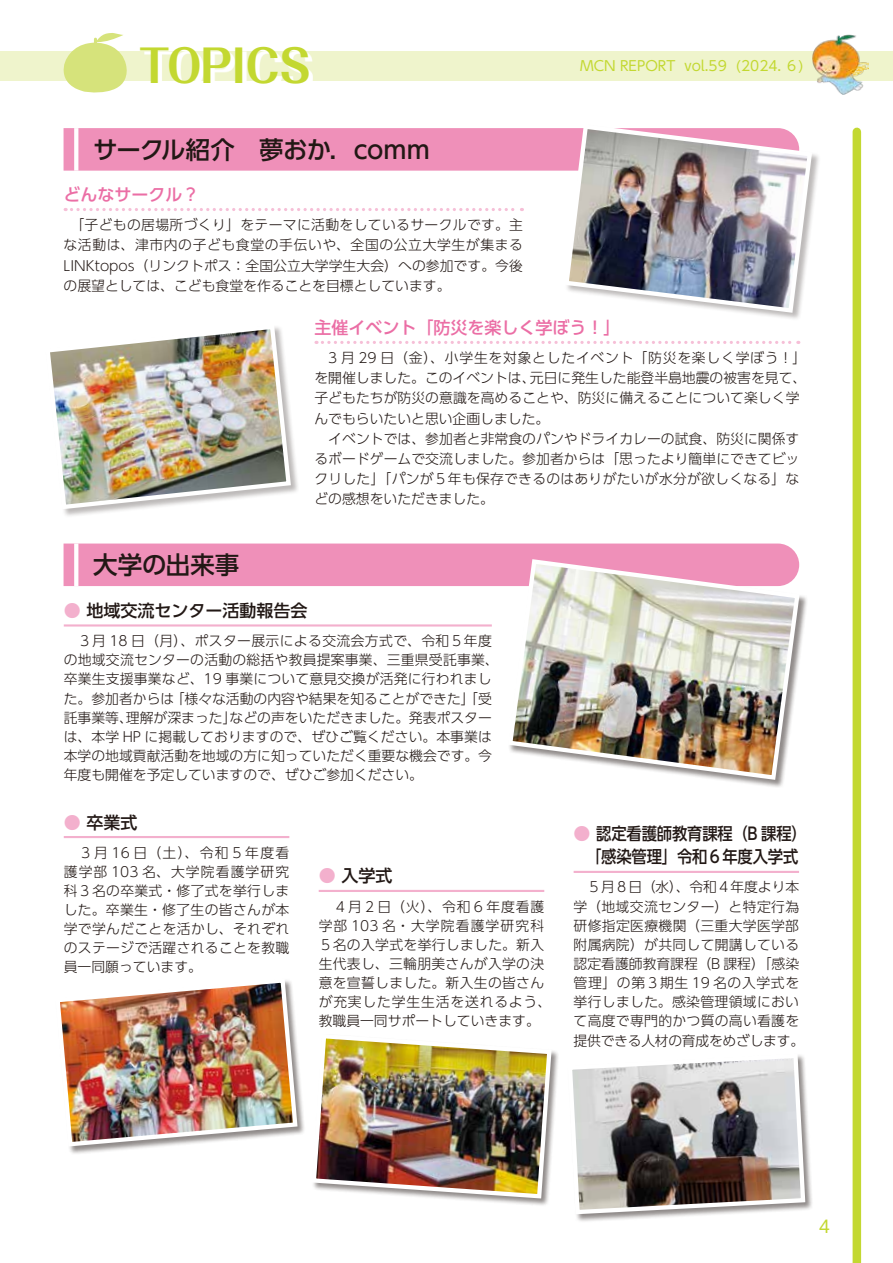
<style>
.page{position:relative;width:893px;height:1263px;background:#fff}
.page>*{position:absolute;margin:0;border:0;box-sizing:border-box;transform-origin:0 0}
.t1{font:700 44.7px "P Folk Pro N";color:#c3d831}
.t2{font:500 24.45px "UD Shin Go Pr 6 N";letter-spacing:-.005em;color:#221815}
.t3{font:500 16.95px/23.4px "UD Shin Go Pr 6 N";letter-spacing:-.01em;color:#221815;scale:.9 1}
.t4{font:500 16.95px "UD Shin Go Pr 6 N";color:#eb6ea5}
.t5{font:500 16.95px "UD Shin Go Pr 6 N";letter-spacing:-.01em;color:#221815}
.t6{font:16.95px "UD Shin Go Pr 6 N";color:#c3d831}
.t7{font:300 13.8px/19.2px "UD Shin Go Pr 6 N";letter-spacing:.005em;color:#221815}
.t8{font:300 13.8px/19.2px "UD Shin Go Pr 6 N";letter-spacing:.025em;color:#221815}
.t9{font:13.8px "UD Shin Go Pr 6 N";color:#c3d831}
.s1{color:#f3b0cd}
</style>
<div class="page">
<div style="left:0;top:51px;width:893px;height:30px;background:#eff4cc"></div>
<div style="left:853px;top:132px;width:8px;height:1131px;background:#c3d831"></div>
<img style="left:812px;top:34px;width:56px;height:60px">
<svg style="left:316px;top:341px;width:483px;height:3px"></svg>
<svg style="left:144px;top:51px;width:169px;height:30px"></svg>
<svg style="left:63px;top:33px;width:64px;height:60px"></svg>
<div style="left:64px;top:543px;width:734px;height:43px;background:#ef90b9"></div>
<svg style="left:74px;top:543px;width:4px;height:43px"></svg>
<hr style="left:64px;top:624px;width:428px;height:2px;background:#f3b0cd">
<div style="left:564px;top:124px;width:257px;height:197px;background:#221815;opacity:.3"></div>
<svg style="left:64px;top:128px;width:498px;height:83px"></svg>
<img style="left:562px;top:124px;width:252px;height:191px">
<div style="left:45px;top:325px;width:254px;height:193px;background:#221815;opacity:.3"></div>
<img style="left:45px;top:325px;width:248px;height:187px">
<hr style="left:64px;top:836px;width:225px;height:2px;background:#f3b0cd">
<hr style="left:319px;top:890px;width:225px;height:2px;background:#f3b0cd">
<hr style="left:574px;top:871px;width:225px;height:2px;background:#f3b0cd">
<div style="left:508px;top:559px;width:300px;height:229px;background:#221815;opacity:.5"></div>
<img style="left:506px;top:557px;width:296px;height:225px">
<div style="left:55px;top:978px;width:251px;height:177px;background:#221815;opacity:.5"></div>
<img style="left:55px;top:978px;width:245px;height:171px">
<div style="left:312px;top:1034px;width:248px;height:173px;background:#221815;opacity:.5"></div>
<img style="left:312px;top:1034px;width:242px;height:167px">
<div style="left:568px;top:1054px;width:246px;height:169px;background:#221815;opacity:.5"></div>
<svg style="left:568px;top:1054px;width:239px;height:162px;background:#a5a09f"></svg>
<h1 class="t1" style="left:139px;top:28px;width:173px">TOPICS</h1>
<p class="t9" style="left:580px;top:55px;width:225px">MCN REPORT vol.59 (2024. ６)</p>
<h2 class="t2" style="left:93px;top:130px;width:338px">サークル紹介　夢おか．comm</h2>
<p class="t4" style="left:64px;top:181px;width:138px">どんなサークル？</p>
<p class="t7" style="left:64px;top:214px;width:461px;line-height:20.2px;text-align:justify">　「子どもの居場所づくり」をテーマに活動をしているサークルです。主な活動は、津市内の子ども食堂の手伝いや、全国の公立大学生が集まるLINKtopos（リンクトポス：全国公立大学学生大会）への参加です。今後の展望としては、こども食堂を作ることを目標としています。</p>
<p class="t4" style="left:314px;top:314px;width:308px">主催イベント「防災を楽しく学ぼう！」</p>
<p class="t7" style="left:314px;top:347px;width:493px;line-height:20.2px">　3 月 29 日（金）、小学生を対象としたイベント「防災を楽しく学ぼう！」を開催しました。このイベントは、元日に発生した能登半島地震の被害を見て、子どもたちが防災の意識を高めることや、防災に備えることについて楽しく学んでもらいたいと思い企画しました。<br>　イベントでは、参加者と非常食のパンやドライカレーの試食、防災に関係するボードゲームで交流しました。参加者からは「思ったより簡単にできてビックリした」「パンが５年も保存できるのはありがたいが水分が欲しくなる」などの感想をいただきました。</p>
<h2 class="t2" style="left:93px;top:545px;width:148px">大学の出来事</h2>
<p class="t5" style="left:64px;top:597px;width:245px"><span class="s1">●</span> 地域交流センター活動報告会</p>
<p class="t7" style="left:64px;top:631px;width:436px">　３月 18 日（月）、ポスター展示による交流会方式で、令和５年度の地域交流センターの活動の総括や教員提案事業、三重県受託事業、卒業生支援事業など、19 事業について意見交換が活発に行われました。参加者からは「様々な活動の内容や結果を知ることができた」「受託事業等、理解が深まった」などの声をいただきました。発表ポスターは、本学 HP に掲載しておりますので、ぜひご覧ください。本事業は本学の地域貢献活動を地域の方に知っていただく重要な機会です。今年度も開催を予定していますので、ぜひご参加ください。</p>
<p class="t5" style="left:64px;top:808px;width:75px"><span class="s1">●</span> 卒業式</p>
<p class="t7" style="left:64px;top:842px;width:227px;text-align:justify">　３月 16 日（土）、令和 5 年度看護学部 103 名、大学院看護学研究科３名の卒業式・修了式を挙行しました。卒業生・修了生の皆さんが本学で学んだことを活かし、それぞれのステージで活躍されることを教職員一同願っています。</p>
<p class="t5" style="left:319px;top:862px;width:75px"><span class="s1">●</span> 入学式</p>
<p class="t8" style="left:319px;top:896px;width:234px">　４月２日（火）、令和６年度看護学部 103 名・大学院看護学研究科<br>５名の入学式を挙行しました。新入生代表し、三輪朋美さんが入学の決意を宣誓しました。新入生の皆さんが充実した学生生活を送れるよう、教職員一同サポートしていきます。</p>
<p class="t3" style="left:574px;top:821px;width:261px"><span class="s1">●</span> 認定看護師教育課程（B 課程）　「感染管理」令和６年度入学式</p>
<p class="t7" style="left:574px;top:877px;width:232px">　５月８日（水）、令和４年度より本学（地域交流センター）と特定行為研修指定医療機関（三重大学医学部附属病院）が共同して開講している認定看護師教育課程（B 課程）「感染管理」の第３期生 19 名の入学式を挙行しました。感染管理領域において高度で専門的かつ質の高い看護を提供できる人材の育成をめざします。</p>
<p class="t6" style="left:819px;top:1213px;width:13px">4</p>
</div>
